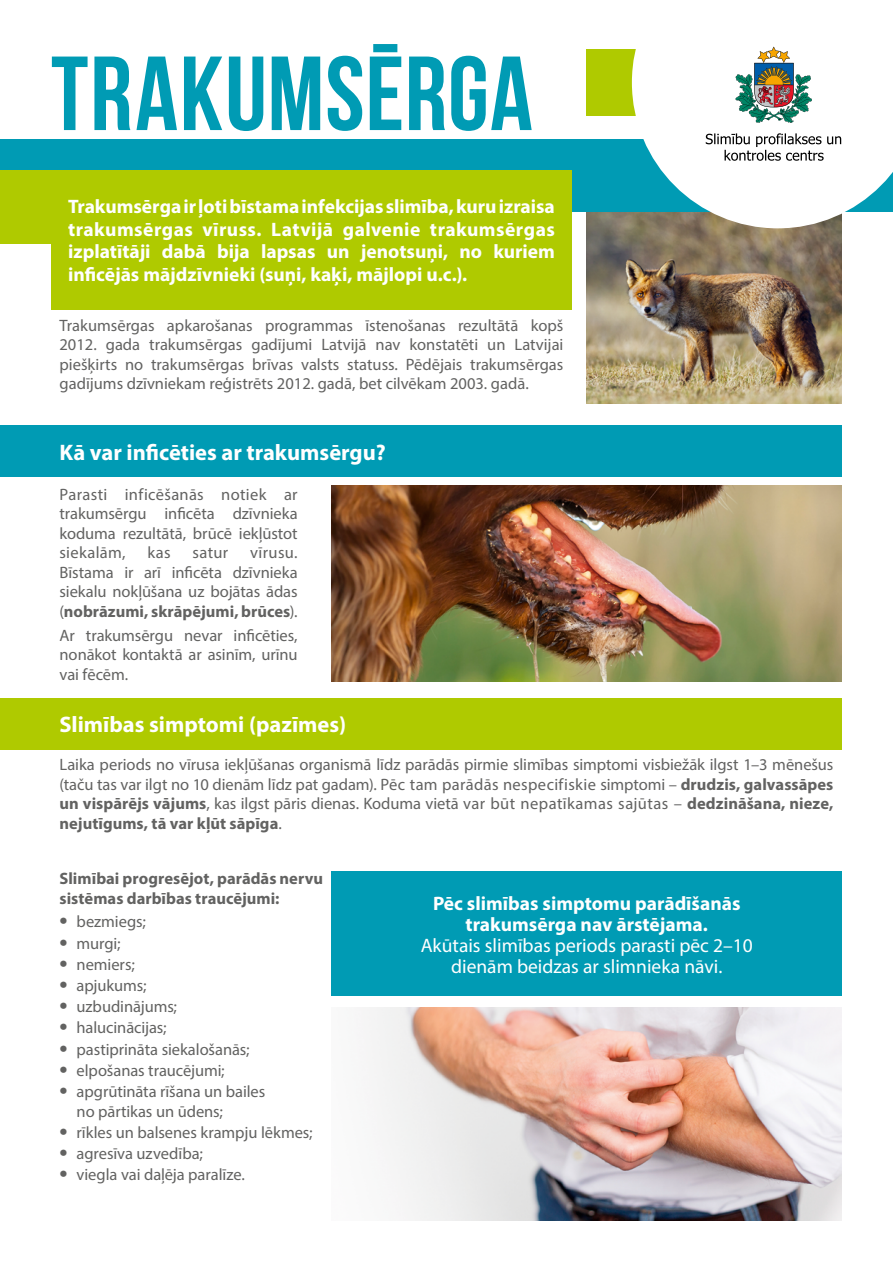
<style>
.page{position:relative;width:893px;height:1263px;background:#fff}
.page>*{position:absolute;margin:0;border:0;box-sizing:border-box;transform-origin:0 0}
.t1{font:700 105px "Bebas Neue";letter-spacing:.01em;color:#009bb4}
.t2{font:700 22.5px "Myriad Pro";color:#fff}
.t3{font:700 19.5px/22.5px "Myriad Pro";color:#fff;text-align:justify}
.t4{font:19.5px/21px "Myriad Pro";color:#fff;text-align:center}
.t5{font:16.5px/19.5px "Myriad Pro";letter-spacing:-.005em;color:#626261;text-align:justify}
.t6{font:700 16.5px/19.5px "Myriad Pro";color:#626261}
.s1{font-weight:700}
.s2{font-weight:700;font-size:24px}
</style>
<div class="page">
<img style="left:587px;top:212px;width:255px;height:192px">
<div style="left:51px;top:426px;width:791px;height:51px;background:#009bb4"></div>
<div style="left:51px;top:698px;width:791px;height:51px;background:#afca00"></div>
<div style="left:587px;top:49px;width:306px;height:67px;background:#afca00"></div>
<div style="left:0;top:139px;width:893px;height:73px;background:#009bb4"></div>
<svg style="left:632px;top:46px;width:261px;height:182px;fill:#fff"></svg>
<img style="left:735px;top:47px;width:77px;height:76px">
<svg style="left:706px;top:133px;width:135px;height:28px;background:#cbcbcb"></svg>
<div style="left:0;top:170px;width:561px;height:74px;background:#afca00"></div>
<div style="left:51px;top:170px;width:521px;height:140px;background:#afca00"></div>
<div style="left:0;top:426px;width:60px;height:51px;background:#009bb4"></div>
<div style="left:0;top:698px;width:60px;height:51px;background:#afca00"></div>
<div style="left:332px;top:872px;width:510px;height:124px;background:#009bb4"></div>
<img style="left:332px;top:485px;width:510px;height:197px">
<img style="left:367px;top:1007px;width:475px;height:213px">
<h1 class="t1" style="left:51px;top:36px;width:483px">TRAKUMSĒRGA</h1>
<p class="t3" style="left:68px;top:195px;width:488px">Trakumsērga ir ļoti bīstama infekcijas slimība, kuru izraisa trakumsērgas vīruss. Latvijā galvenie trakumsērgas izplatītāji dabā bija lapsas un jenotsuņi, no kuriem inficējās mājdzīvnieki (suņi, kaķi, mājlopi u.c.).</p>
<p class="t5" style="left:60px;top:315px;width:505px">Trakumsērgas apkarošanas programmas īstenošanas rezultātā kopš 2012. gada trakumsērgas gadījumi Latvijā nav konstatēti un Latvijai piešķirts no trakumsērgas brīvas valsts statuss. Pēdējais trakumsērgas gadījums dzīvniekam reģistrēts 2012. gadā, bet cilvēkam 2003. gadā.</p>
<h2 class="t2" style="left:60px;top:437px;width:328px">Kā var inficēties ar trakumsērgu?</h2>
<p class="t5" style="left:60px;top:484px;width:240px">Parasti inficēšanās notiek ar trakumsērgu inficēta dzīvnieka koduma rezultātā, brūcē iekļūstot siekalām,</p>
<p class="t5" style="left:148px;top:543px;width:25px">kas</p>
<p class="t5" style="left:193px;top:543px;width:37px">satur</p>
<p class="t5" style="left:60px;top:543px;width:240px;text-indent:191px">vīrusu.<br>Bīstama ir arī inficēta dzīvnieka siekalu nokļūšana uz bojātas ādas (<span class="s1">nobrāzumi, skrāpējumi, brūces</span>).</p>
<p class="t5" style="left:60px;top:625px;width:240px">Ar trakumsērgu nevar inficēties, nonākot kontaktā ar asinīm, urīnu vai fēcēm.</p>
<h2 class="t2" style="left:60px;top:710px;width:288px">Slimības simptomi (pazīmes)</h2>
<p class="t5" style="left:60px;top:755px;width:775px">Laika periods no vīrusa iekļūšanas organismā līdz parādās pirmie slimības simptomi visbiežāk ilgst 1–3 mēnešus (taču tas var ilgt no 10 dienām līdz pat gadam). Pēc tam parādās nespecifiskie simptomi – <span class="s1">drudzis, galvassāpes un vispārējs vājums</span>, kas ilgst pāris dienas. Koduma vietā var būt nepatīkamas sajūtas – <span class="s1">dedzināšana, nieze, nejutīgums, tā var kļūt sāpīga</span>.</p>
<p class="t6" style="left:60px;top:868px;width:265px">Slimībai progresējot, parādās nervu sistēmas darbības traucējumi:</p>
<p class="t5" style="left:60px;top:912px;width:88px"><span class="s2">•</span> bezmiegs;</p>
<p class="t5" style="left:60px;top:933px;width:63px"><span class="s2">•</span> murgi;</p>
<p class="t5" style="left:60px;top:954px;width:77px"><span class="s2">•</span> nemiers;</p>
<p class="t5" style="left:60px;top:975px;width:88px"><span class="s2">•</span> apjukums;</p>
<p class="t5" style="left:60px;top:997px;width:119px"><span class="s2">•</span> uzbudinājums;</p>
<p class="t5" style="left:60px;top:1018px;width:108px"><span class="s2">•</span> halucinācijas;</p>
<p class="t5" style="left:60px;top:1039px;width:192px"><span class="s2">•</span> pastiprināta siekalošanās;</p>
<p class="t5" style="left:60px;top:1060px;width:167px"><span class="s2">•</span> elpošanas traucējumi;</p>
<p class="t5" style="left:77px;top:1081px;width:190px;text-indent:-17px"><span class="s2">•</span> apgrūtināta rīšana un bailes no pārtikas un ūdens;</p>
<p class="t5" style="left:60px;top:1122px;width:255px"><span class="s2">•</span> rīkles un balsenes krampju lēkmes;</p>
<p class="t5" style="left:60px;top:1143px;width:145px"><span class="s2">•</span> agresīva uzvedība;</p>
<p class="t5" style="left:60px;top:1164px;width:187px"><span class="s2">•</span> viegla vai daļēja paralīze.</p>
<p class="t3" style="left:433px;top:892px;width:309px;line-height:21px;text-align:center">Pēc slimības simptomu parādīšanās trakumsērga nav ārstējama.</p>
<p class="t4" style="left:421px;top:934px;width:334px">Akūtais slimības periods parasti pēc 2–10 dienām beidzas ar slimnieka nāvi.</p>
</div>
